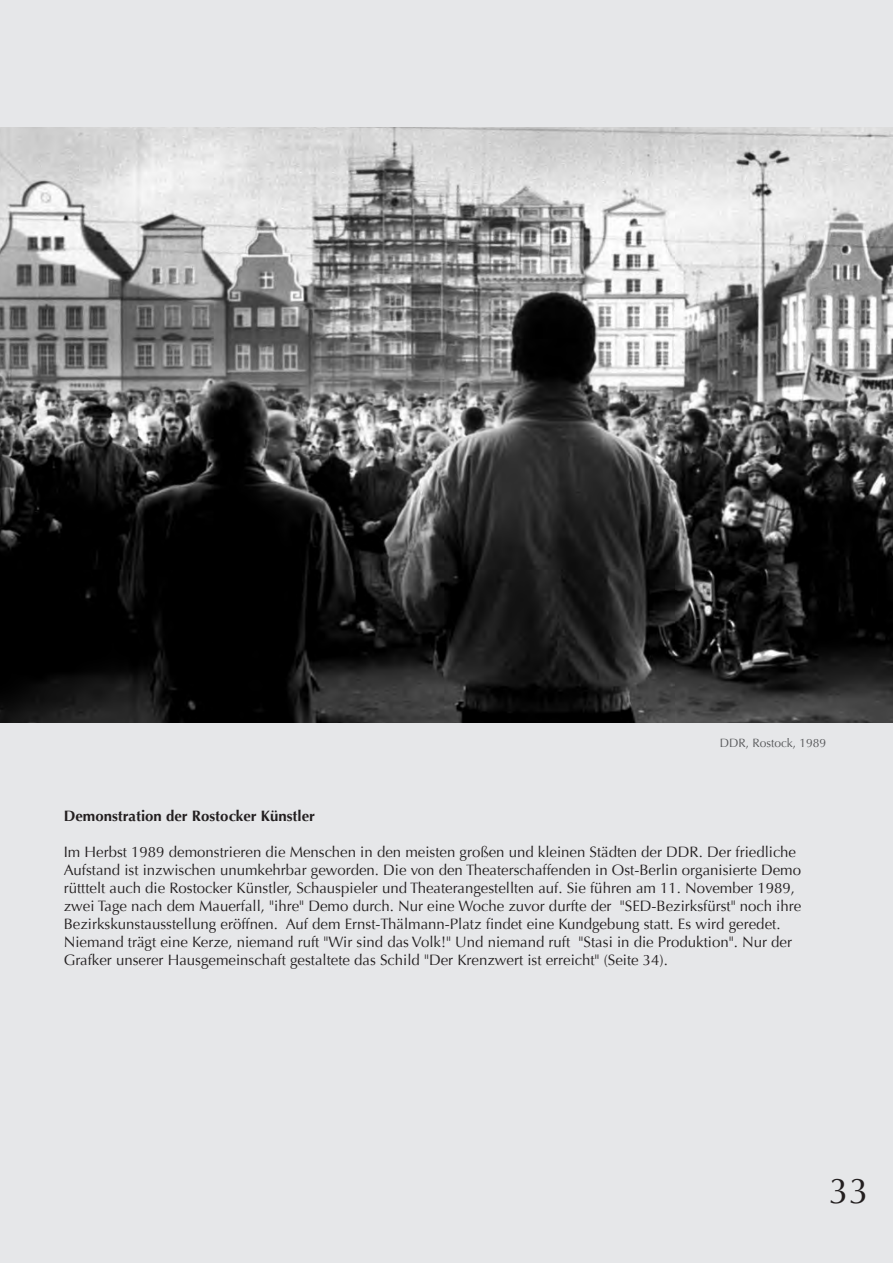
<style>
.page{position:relative;width:893px;height:1263px;background:#fff}
.page>*{position:absolute;margin:0;border:0;box-sizing:border-box;transform-origin:0 0}
.t1{font:36px "Optima";color:#231f20}
.t2{font:15px/18px "Optima";color:#231f20}
.t3{font:700 15px "Optima";color:#231f20}
.t4{font:12px "Optima";color:#57585a}
</style>
<div class="page">
<div style="left:1px;top:1px;width:891px;height:1261px;background:#e6e7e9"></div>
<img style="left:0;top:128px;width:893px;height:595px">
<p class="t4" style="left:720px;top:736px;width:108px">DDR, Rostock, 1989</p>
<p class="t3" style="left:64px;top:807px;width:253px">Demonstration der Rostocker Künstler</p>
<p class="t2" style="left:64px;top:843px;width:739px">Im Herbst 1989 demonstrieren die Menschen in den meisten großen und kleinen Städten der DDR. Der friedliche Aufstand ist inzwischen unumkehrbar geworden. Die von den Theaterschaffenden in Ost-Berlin organisierte Demo rütttelt auch die Rostocker Künstler, Schauspieler und Theaterangestellten auf. Sie führen am 11. November 1989, zwei Tage nach dem Mauerfall, "ihre" Demo durch. Nur eine Woche zuvor durfte der "SED-Bezirksfürst" noch ihre Bezirkskunstausstellung eröffnen. Auf dem Ernst-Thälmann-Platz findet eine Kundgebung statt. Es wird geredet.<br>Niemand trägt eine Kerze, niemand ruft "Wir sind das Volk!" Und niemand ruft "Stasi in die Produktion". Nur der Grafker unserer Hausgemeinschaft gestaltete das Schild "Der Krenzwert ist erreicht" (Seite 34).</p>
<h1 class="t1" style="left:829px;top:1169px;width:42px">33</h1>
</div>
